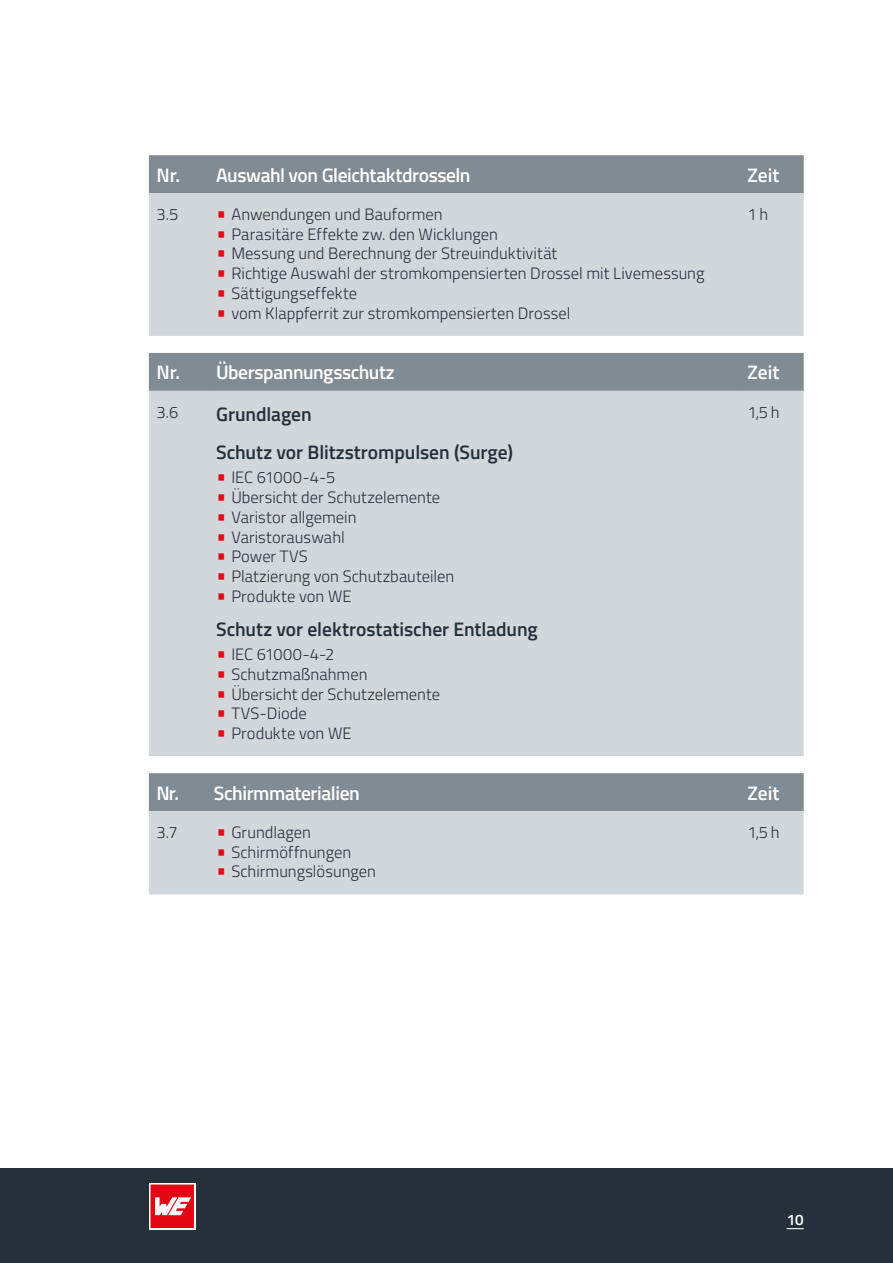
<style>
.page{position:relative;width:893px;height:1263px;background:#fff}
.page>*{position:absolute;margin:0;border:0;box-sizing:border-box;transform-origin:0 0}
.t1{font:600 19.5px "Titillium Web";letter-spacing:-.02em;color:#fff}
.t2{font:600 19.5px/38.1px "Titillium Web";letter-spacing:-.005em;color:#25303b}
.t3{font:300 16.5px "Titillium Web";color:#25303b}
.t4{font:600 15.15px "Titillium Web";color:#fff}
.s1{font-size:21.9px;color:#e30613}
</style>
<div class="page">
<div style="left:0;top:1168px;width:893px;height:95px;background:#25303b"></div>
<svg style="left:787px;top:1228px;width:17px;height:1px"></svg>
<div style="left:149px;top:1183px;width:47px;height:47px;background:#fff"></div>
<svg style="left:150px;top:1184px;width:44px;height:44px"></svg>
<div style="left:149px;top:155px;width:655px;height:38px;background:#808b94"></div>
<svg style="left:149px;top:194px;width:655px;height:700px;background:#cbd0d5"></svg>
<hr style="left:149px;top:193px;width:59px;height:1px;background:#d2d7db">
<hr style="left:208px;top:193px;width:532px;height:1px;background:#d2d7db">
<hr style="left:740px;top:193px;width:64px;height:1px;background:#d2d7db">
<hr style="left:149px;top:391px;width:59px;height:1px;background:#d2d7db">
<hr style="left:208px;top:391px;width:532px;height:1px;background:#d2d7db">
<hr style="left:740px;top:391px;width:64px;height:1px;background:#d2d7db">
<hr style="left:149px;top:811px;width:59px;height:1px;background:#d2d7db">
<hr style="left:208px;top:811px;width:532px;height:1px;background:#d2d7db">
<hr style="left:740px;top:811px;width:64px;height:1px;background:#d2d7db">
<p class="t1" style="left:157px;top:160px;width:315px">Nr. Auswahl von Gleichtaktdrosseln</p>
<p class="t1" style="left:748px;top:160px;width:33px">Zeit</p>
<p class="t3" style="left:157px;top:202px;width:23px">3.5</p>
<p class="t3" style="left:216px;top:202px;width:228px"><span class="s1">•</span> Anwendungen und Bauformen</p>
<p class="t3" style="left:216px;top:222px;width:283px"><span class="s1">•</span> Parasitäre Effekte zw. den Wicklungen</p>
<p class="t3" style="left:216px;top:242px;width:343px"><span class="s1">•</span> Messung und Berechnung der Streuinduktivität</p>
<p class="t3" style="left:216px;top:262px;width:490px"><span class="s1">•</span> Richtige Auswahl der stromkompensierten Drossel mit Livemessung</p>
<p class="t3" style="left:216px;top:281px;width:143px"><span class="s1">•</span> Sättigungseffekte</p>
<p class="t3" style="left:216px;top:301px;width:356px"><span class="s1">•</span> vom Klappferrit zur stromkompensierten Drossel</p>
<p class="t3" style="left:748px;top:202px;width:22px">1 h</p>
<p class="t1" style="left:157px;top:358px;width:240px">Nr. Überspannungsschutz</p>
<p class="t1" style="left:748px;top:358px;width:33px">Zeit</p>
<p class="t3" style="left:157px;top:400px;width:23px">3.6</p>
<p class="t2" style="left:216px;top:394px;width:298px">Grundlagen<br>Schutz vor Blitzstrompulsen (Surge)</p>
<p class="t3" style="left:216px;top:465px;width:121px"><span class="s1">•</span> IEC 61000-4-5</p>
<p class="t3" style="left:216px;top:485px;width:226px"><span class="s1">•</span> Übersicht der Schutzelemente</p>
<p class="t3" style="left:216px;top:505px;width:142px"><span class="s1">•</span> Varistor allgemein</p>
<p class="t3" style="left:216px;top:525px;width:130px"><span class="s1">•</span> Varistorauswahl</p>
<p class="t3" style="left:216px;top:545px;width:93px"><span class="s1">•</span> Power TVS</p>
<p class="t3" style="left:216px;top:564px;width:240px"><span class="s1">•</span> Platzierung von Schutzbauteilen</p>
<p class="t3" style="left:216px;top:584px;width:137px"><span class="s1">•</span> Produkte von WE</p>
<p class="t2" style="left:216px;top:609px;width:323px">Schutz vor elektrostatischer Entladung</p>
<p class="t3" style="left:216px;top:642px;width:120px"><span class="s1">•</span> IEC 61000-4-2</p>
<p class="t3" style="left:216px;top:662px;width:153px"><span class="s1">•</span> Schutzmaßnahmen</p>
<p class="t3" style="left:216px;top:682px;width:226px"><span class="s1">•</span> Übersicht der Schutzelemente</p>
<p class="t3" style="left:216px;top:702px;width:92px"><span class="s1">•</span> TVS-Diode</p>
<p class="t3" style="left:216px;top:721px;width:137px"><span class="s1">•</span> Produkte von WE</p>
<p class="t3" style="left:748px;top:400px;width:34px">1,5 h</p>
<p class="t1" style="left:157px;top:778px;width:205px">Nr. Schirmmaterialien</p>
<p class="t1" style="left:748px;top:778px;width:33px">Zeit</p>
<p class="t3" style="left:157px;top:820px;width:23px">3.7</p>
<p class="t3" style="left:216px;top:820px;width:96px"><span class="s1">•</span> Grundlagen</p>
<p class="t3" style="left:216px;top:840px;width:137px"><span class="s1">•</span> Schirmöffnungen</p>
<p class="t3" style="left:216px;top:860px;width:161px"><span class="s1">•</span> Schirmungslösungen</p>
<p class="t3" style="left:748px;top:820px;width:34px">1,5 h</p>
<p class="t4" style="left:787px;top:1209px;width:18px">10</p>
</div>
